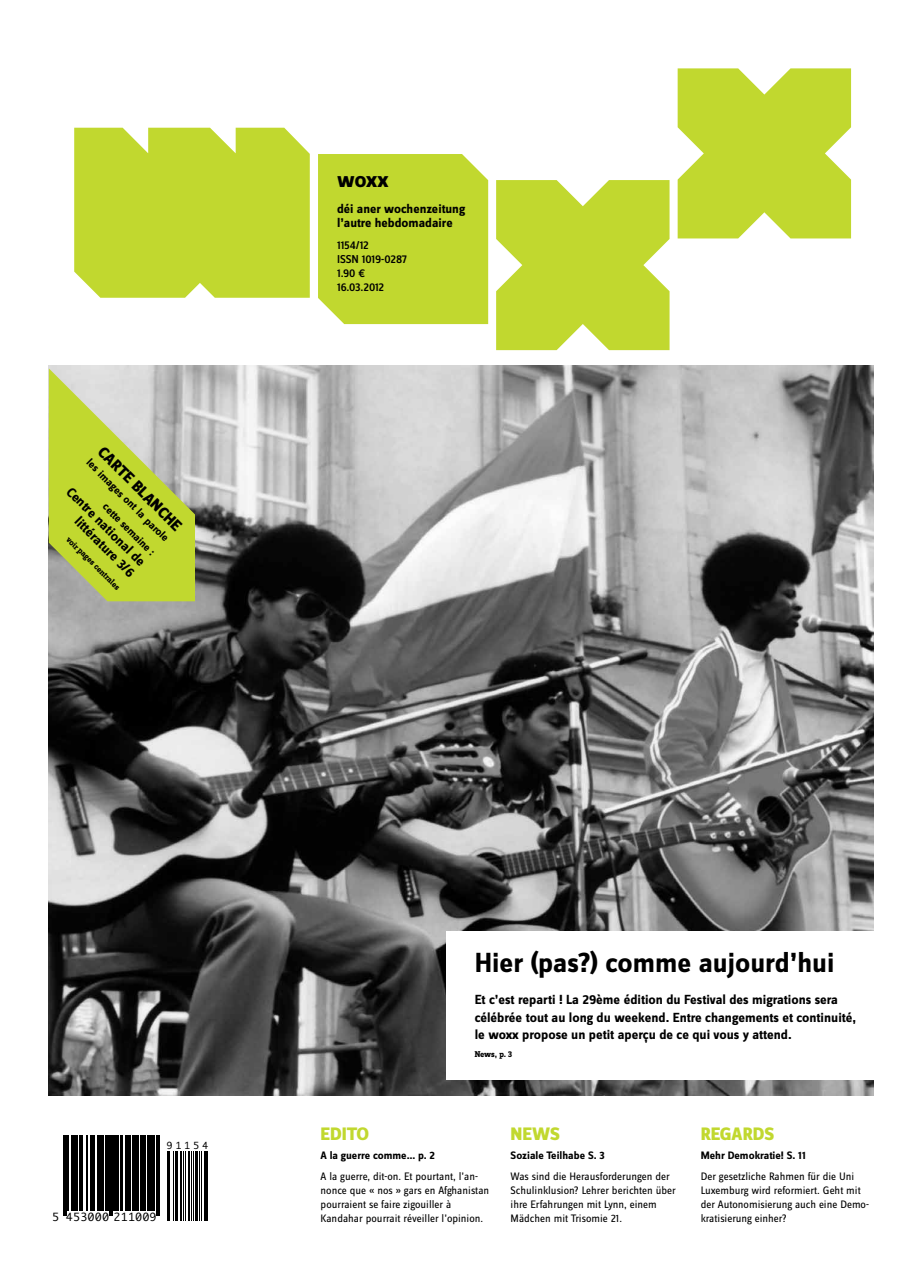
<style>
.page{position:relative;width:922px;height:1276px;background:#fff}
.page>*{position:absolute;margin:0;border:0;box-sizing:border-box;transform-origin:0 0}
.t1{font:700 28.75px "Zine Sans Dis";color:#000}
.t2{font:700 23.12px "Zine Sans Dis";color:#000}
.t3{font:800 18.75px "Zine Sans Dis";letter-spacing:-.01em;color:#c1d82f}
.t4{font:800 16.25px "Zine Sans Dis";color:#000}
.t5{font:700 14.12px/15.2px "Zine Sans Dis";color:#000;text-align:right}
.t6{font:700 13.75px/17.5px "Zine Sans Dis";color:#000}
.t7{font:700 13.12px/14.4px "Zine Sans Dis";color:#000}
.t8{font:500 11.88px/13.8px "Zine Sans Dis";letter-spacing:-.01em;color:#000}
.t9{font:11.25px/13.8px "Zine Sans Dis";color:#000}
.t10{font:700 11.25px/19.6px "Zine Sans Dis";color:#000;text-align:right}
.t11{font:10.88px "Monaco";letter-spacing:.065em;color:#000}
.t12{font:9.38px "Monaco";letter-spacing:.35em;color:#000}
.t13{font:700 8.75px "Zine Slab Dis";color:#000}
</style>
<div class="page">
<img style="left:49px;top:366px;width:823px;height:729px">
<div style="left:446px;top:931px;width:466px;height:149px;background:#fff"></div>
<svg style="left:63px;top:1135px;width:97px;height:81px;fill:#000"></svg>
<hr style="left:63px;top:1135px;width:1px;height:80px;background:#000">
<hr style="left:65px;top:1135px;width:1px;height:80px;background:#000">
<hr style="left:67px;top:1135px;width:1px;height:75px;background:#000">
<hr style="left:71px;top:1135px;width:2px;height:75px;background:#000">
<hr style="left:74px;top:1135px;width:3px;height:75px;background:#000">
<hr style="left:79px;top:1135px;width:1px;height:75px;background:#000">
<hr style="left:81px;top:1135px;width:1px;height:75px;background:#000">
<hr style="left:86px;top:1135px;width:1px;height:75px;background:#000">
<hr style="left:91px;top:1135px;width:2px;height:75px;background:#000">
<hr style="left:94px;top:1135px;width:1px;height:75px;background:#000">
<hr style="left:98px;top:1135px;width:2px;height:75px;background:#000">
<hr style="left:101px;top:1135px;width:1px;height:75px;background:#000">
<hr style="left:103px;top:1135px;width:1px;height:75px;background:#000">
<hr style="left:106px;top:1135px;width:3px;height:75px;background:#000">
<hr style="left:110px;top:1135px;width:1px;height:80px;background:#000">
<hr style="left:112px;top:1135px;width:1px;height:80px;background:#000">
<hr style="left:114px;top:1135px;width:2px;height:75px;background:#000">
<hr style="left:117px;top:1135px;width:2px;height:75px;background:#000">
<hr style="left:121px;top:1135px;width:2px;height:75px;background:#000">
<hr style="left:125px;top:1135px;width:2px;height:75px;background:#000">
<hr style="left:128px;top:1135px;width:2px;height:75px;background:#000">
<hr style="left:132px;top:1135px;width:2px;height:75px;background:#000">
<hr style="left:135px;top:1135px;width:3px;height:75px;background:#000">
<hr style="left:140px;top:1135px;width:1px;height:75px;background:#000">
<hr style="left:142px;top:1135px;width:3px;height:75px;background:#000">
<hr style="left:147px;top:1135px;width:1px;height:75px;background:#000">
<hr style="left:149px;top:1135px;width:3px;height:75px;background:#000">
<hr style="left:153px;top:1135px;width:1px;height:75px;background:#000">
<hr style="left:156px;top:1135px;width:1px;height:80px;background:#000">
<hr style="left:158px;top:1135px;width:1px;height:80px;background:#000">
<hr style="left:167px;top:1151px;width:1px;height:70px;background:#000">
<hr style="left:168px;top:1151px;width:2px;height:70px;background:#000">
<hr style="left:173px;top:1151px;width:1px;height:70px;background:#000">
<hr style="left:175px;top:1151px;width:1px;height:70px;background:#000">
<hr style="left:177px;top:1151px;width:1px;height:70px;background:#000">
<hr style="left:180px;top:1151px;width:2px;height:70px;background:#000">
<hr style="left:183px;top:1151px;width:1px;height:70px;background:#000">
<hr style="left:185px;top:1151px;width:1px;height:70px;background:#000">
<hr style="left:188px;top:1151px;width:1px;height:70px;background:#000">
<hr style="left:191px;top:1151px;width:1px;height:70px;background:#000">
<hr style="left:193px;top:1151px;width:1px;height:70px;background:#000">
<hr style="left:195px;top:1151px;width:2px;height:70px;background:#000">
<hr style="left:199px;top:1151px;width:1px;height:70px;background:#000">
<hr style="left:201px;top:1151px;width:1px;height:70px;background:#000">
<hr style="left:204px;top:1151px;width:2px;height:70px;background:#000">
<hr style="left:207px;top:1151px;width:1px;height:70px;background:#000">
<svg style="left:496px;top:180px;width:173px;height:170px"></svg>
<svg style="left:677px;top:68px;width:173px;height:170px"></svg>
<div style="left:318px;top:154px;width:170px;height:170px;background:#c1d82f"></div>
<div style="left:74px;top:128px;width:236px;height:170px;background:#c1d82f"></div>
<svg style="left:49px;top:368px;width:146px;height:233px"></svg>
<h3 class="t4" style="left:107px;top:443px;width:113px;rotate:45deg">CARTE BLANCHE</h3>
<p class="t10" style="left:95px;top:454px;width:113px;rotate:45deg">les images ont la parole cette semaine :</p>
<p class="t5" style="left:74px;top:484px;width:107px;rotate:45deg">Centre national de littérature 3/6</p>
<p class="t13" style="left:71px;top:534px;width:73px;rotate:45deg">voir pages centrales</p>
<h2 class="t2" style="left:337px;top:168px;width:53px">woxx</h2>
<p class="t7" style="left:337px;top:202px;width:130px">déi aner wochenzeitung l’autre hebdomadaire</p>
<p class="t8" style="left:337px;top:239px;width:71px">1154/12<br>ISSN 1019-0287<br>1.90 €<br>16.03.2012</p>
<p class="t12" style="left:167px;top:1137px;width:43px">91154</p>
<p class="t11" style="left:52px;top:1207px;width:106px">5 453000 211009</p>
<h1 class="t1" style="left:474px;top:947px;width:361px">Hier (pas?) comme aujourd’hui</h1>
<p class="t6" style="left:474px;top:991px;width:383px">Et c’est reparti ! La 29ème édition du Festival des migrations sera célébrée tout au long du weekend. Entre changements et continuité, le woxx propose un petit aperçu de ce qui vous y attend.</p>
<p class="t13" style="left:474px;top:1049px;width:39px">News, p. 3</p>
<h3 class="t3" style="left:320px;top:1123px;width:50px">EDITO</h3>
<h3 class="t3" style="left:510px;top:1123px;width:51px">NEWS</h3>
<h3 class="t3" style="left:700px;top:1123px;width:75px">REGARDS</h3>
<p class="t10" style="left:320px;top:1146px;width:116px">A la guerre comme… p. 2</p>
<p class="t9" style="left:320px;top:1170px;width:170px">A la guerre, dit-on. Et pourtant, l’an&shy;nonce que « nos » gars en Afghanistan pourraient se faire zigouiller à Kandahar pourrait réveiller l’opinion.</p>
<p class="t10" style="left:700px;top:1146px;width:106px">Mehr Demokratie! S. 11</p>
<p class="t9" style="left:700px;top:1170px;width:170px">Der gesetzliche Rahmen für die Uni<br>Luxemburg wird reformiert. Geht mit der Autonomisierung auch eine Demo&shy;kratisierung einher?</p>
<p class="t10" style="left:510px;top:1146px;width:96px">Soziale Teilhabe S. 3</p>
<p class="t9" style="left:510px;top:1170px;width:167px">Was sind die Herausforderungen der Schulinklusion? Lehrer berichten über ihre Erfahrungen mit Lynn, einem Mädchen mit Trisomie 21.</p>
</div>
